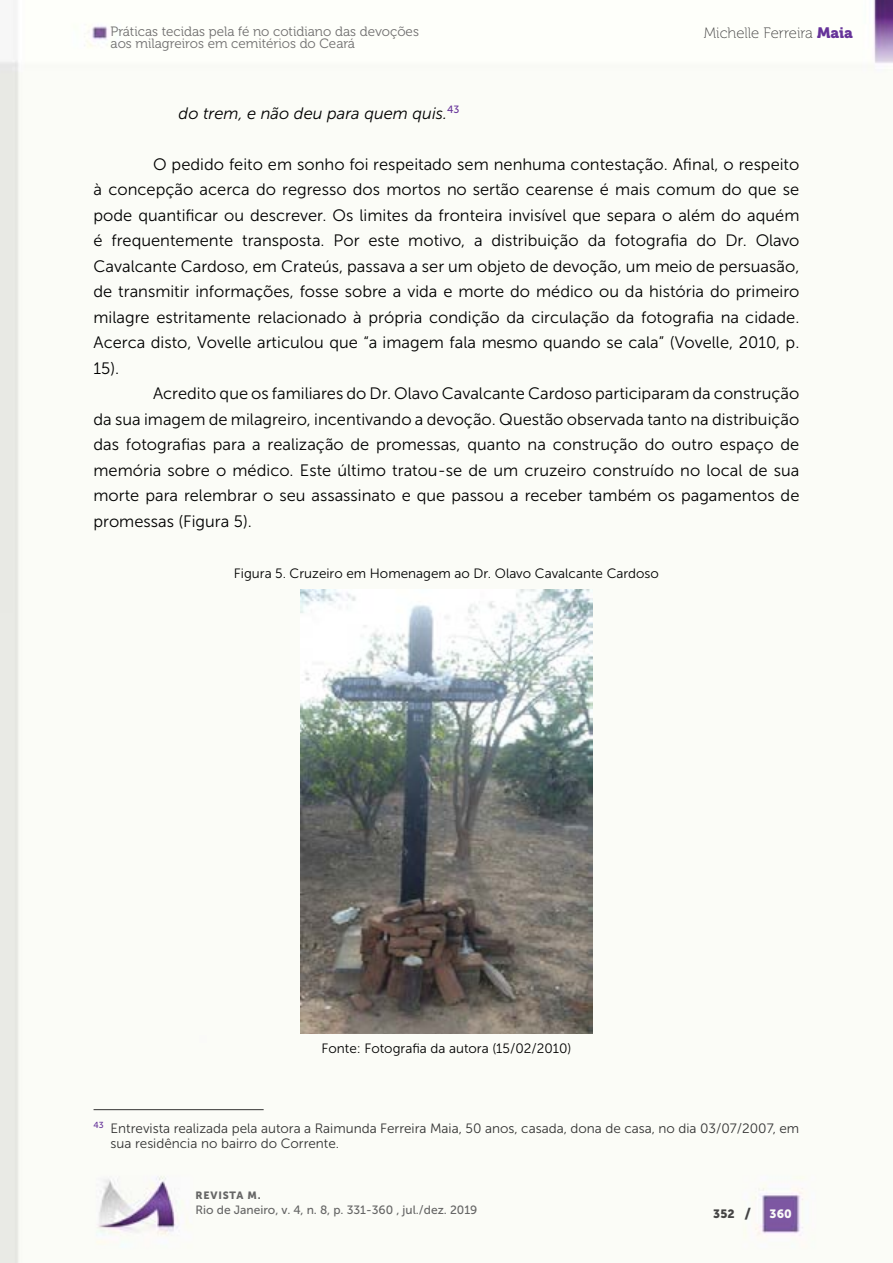
<style>
.page{position:relative;width:893px;height:1263px;background:#fff}
.page>*{position:absolute;margin:0;border:0;box-sizing:border-box;transform-origin:0 0}
.t1{font:16.5px/25.5px "Museo Sans 300";color:#000;text-align:justify}
.t2{font:italic 16.5px "Museo Sans 300";color:#000}
.t3{font:15px "Museo 100";color:#454444}
.t4{font:13.5px/15px "Museo Sans 300";color:#333}
.t5{font:13.5px "Museo Sans 300";color:#000}
.t6{font:13.5px/12px "Museo 300";color:#706f6f}
.t7{font:12px "Museo Sans 500";color:#666}
.t8{font:12px "Museo Sans 900";color:#454444}
.t9{font:12px "Museo Sans 900";color:#fafaf8}
.t10{font:10.5px "Museo Sans 900";letter-spacing:.075em;color:#666}
.s1{font-family:"Museo 900";color:#639}
.s2{font-size:15px}
</style>
<div class="page">
<img style="left:0;top:0;width:893px;height:1263px">
<div style="left:200px;top:1035px;width:7px;height:8px;background:#fafaf8"></div>
<img style="left:301px;top:590px;width:291px;height:443px">
<hr style="left:94px;top:1109px;width:170px;height:1px;background:#333332">
<p class="t6" style="left:111px;top:26px;width:310px">Práticas tecidas pela fé no cotidiano das devoções aos milagreiros em cemitérios do Ceará</p>
<p class="t3" style="left:704px;top:25px;width:151px">Michelle Ferreira <span class="s1">Maia</span></p>
<p class="t2" style="left:179px;top:104px;width:282px">do trem, e não deu para quem quis.<sup>43</sup></p>
<p class="t1" style="left:94px;top:151px;width:707px;text-indent:60px">O pedido feito em sonho foi respeitado sem nenhuma contestação. Afinal, o respeito à concepção acerca do regresso dos mortos no sertão cearense é mais comum do que se pode quantificar ou descrever. Os limites da fronteira invisível que separa o além do aquém é frequentemente transposta. Por este motivo, a distribuição da fotografia do Dr. Olavo Cavalcante Cardoso, em Crateús, passava a ser um objeto de devoção, um meio de persuasão, de transmitir informações, fosse sobre a vida e morte do médico ou da história do primeiro milagre estritamente relacionado à própria condição da circulação da fotografia na cidade.<br>Acerca disto, Vovelle articulou que “a imagem fala mesmo quando se cala” (Vovelle, 2010, p.<br>15).</p>
<p class="t1" style="left:94px;top:381px;width:707px;text-indent:60px">Acredito que os familiares do Dr. Olavo Cavalcante Cardoso participaram da construção da sua imagem de milagreiro, incentivando a devoção. Questão observada tanto na distribuição das fotografias para a realização de promessas, quanto na construção do outro espaço de memória sobre o médico. Este último tratou-se de um cruzeiro construído no local de sua morte para relembrar o seu assassinato e que passou a receber também os pagamentos de promessas (Figura 5).</p>
<p class="t5" style="left:234px;top:566px;width:426px">Figura 5. Cruzeiro em Homenagem ao Dr. Olavo Cavalcante Cardoso</p>
<p class="t5" style="left:321px;top:1041px;width:251px">Fonte: Fotografia da autora (15/02/2010)</p>
<p class="t4" style="left:111px;top:1121px;width:690px;text-indent:-17px"><sup>43</sup> Entrevista realizada pela autora a Raimunda Ferreira Maia, 50 anos, casada, dona de casa, no dia 03/07/2007, em sua residência no bairro do Corrente.</p>
<p class="t10" style="left:196px;top:1190px;width:67px">REVISTA M.</p>
<p class="t7" style="left:196px;top:1203px;width:283px">Rio de Janeiro, v. 4, n. 8, p. 331-360 , jul./dez. 2019</p>
<p class="t8" style="left:713px;top:1207px;width:39px">352 <span class="s2">/</span></p>
<p class="t9" style="left:770px;top:1207px;width:24px">360</p>
</div>
